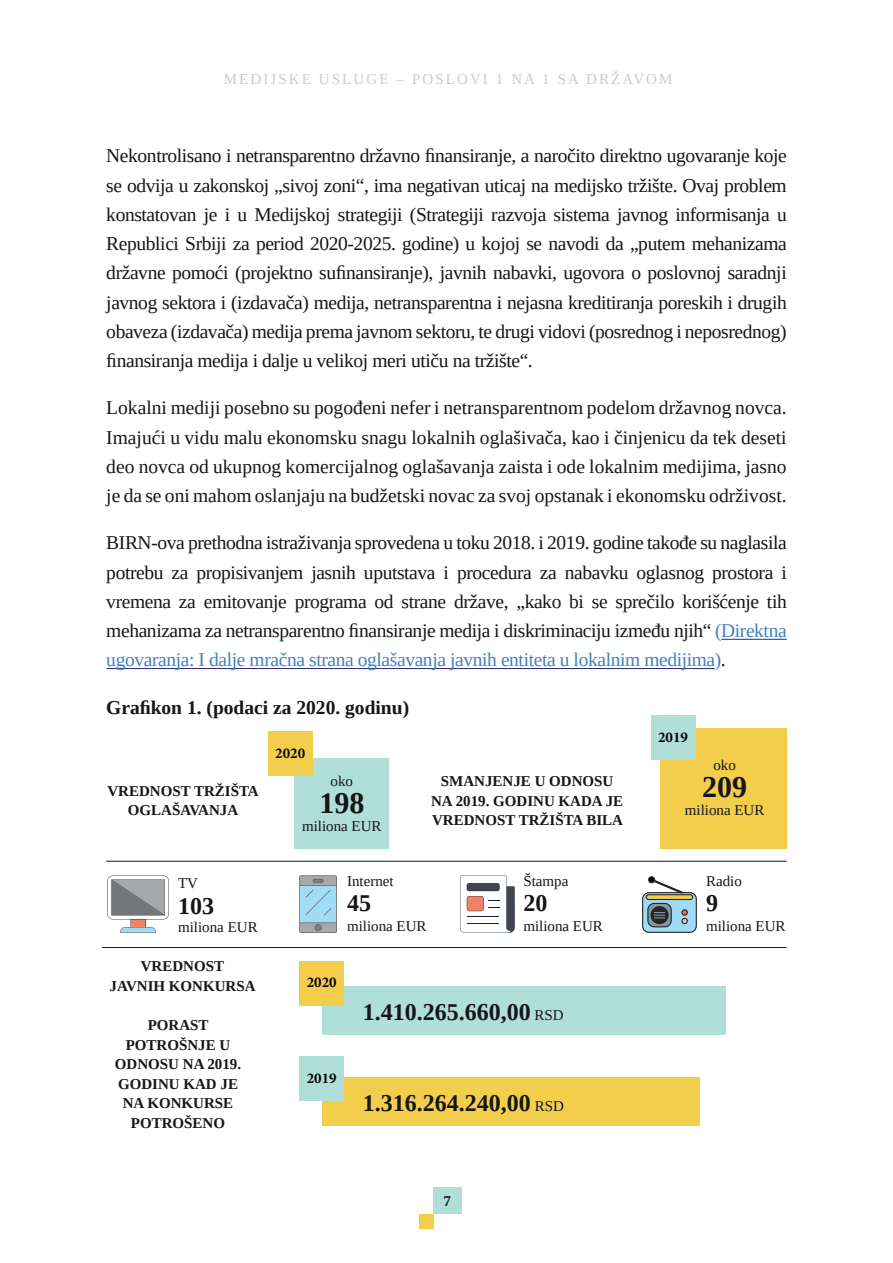
<style>
.page{position:relative;width:893px;height:1263px;background:#fff}
.page>*{position:absolute;margin:0;border:0;box-sizing:border-box;transform-origin:0 0}
.t1{font:700 30px "Tinos";color:#171616}
.t2{font:700 24px "Tinos";color:#171616}
.t3{font:19.5px/29.2px "Tinos";letter-spacing:-.02em;color:#171616;text-align:justify}
.t4{font:700 19.5px "Tinos";color:#171616}
.t5{font:700 15px/19.5px "Tinos";color:#171616;text-align:center}
.t6{font:15px "Tinos";color:#171616}
.t7{font:15px "Tinos";letter-spacing:.14em;color:#cbcbcb}
.t8{font:700 15px "Minion Pro";color:#040503}
.s1{color:#4182be}
.s2{font-weight:400;font-size:15px}
</style>
<div class="page">
<div style="left:419px;top:1214px;width:14px;height:14px;background:#f3ce4d"></div>
<div style="left:433px;top:1187px;width:28px;height:27px;background:#b0ded9"></div>
<hr style="left:721px;top:639px;width:66px;height:1px;background:#2a2a78">
<hr style="left:106px;top:668px;width:609px;height:1px;background:#2a2a78">
<div style="left:295px;top:758px;width:94px;height:90px;background:#b0ded9"></div>
<div style="left:322px;top:986px;width:403px;height:49px;background:#b0ded9"></div>
<div style="left:660px;top:728px;width:126px;height:120px;background:#f3ce4d"></div>
<div style="left:322px;top:1077px;width:377px;height:49px;background:#f3ce4d"></div>
<div style="left:268px;top:731px;width:44px;height:45px;background:#f3ce4d"></div>
<div style="left:300px;top:961px;width:44px;height:44px;background:#f3ce4d"></div>
<div style="left:651px;top:715px;width:44px;height:45px;background:#b0ded9"></div>
<div style="left:300px;top:1056px;width:44px;height:45px;background:#b0ded9"></div>
<svg style="left:107px;top:875px;width:62px;height:58px"></svg>
<svg style="left:299px;top:875px;width:38px;height:58px"></svg>
<svg style="left:460px;top:875px;width:55px;height:58px"></svg>
<hr style="left:106px;top:861px;width:680px;height:1px;background:#171616">
<hr style="left:102px;top:947px;width:685px;height:1px;background:#171616">
<svg style="left:642px;top:876px;width:55px;height:57px"></svg>
<p class="t7" style="left:224px;top:70px;width:450px">MEDIJSKE USLUGE – POSLOVI 1 NA 1 SA DRŽAVOM</p>
<p class="t3" style="left:106px;top:141px;width:682px">Nekontrolisano i netransparentno državno finansiranje, a naročito direktno ugovaranje koje se odvija u zakonskoj „sivoj zoni“, ima negativan uticaj na medijsko tržište. Ovaj problem konstatovan je i u Medijskoj strategiji (Strategiji razvoja sistema javnog informisanja u Republici Srbiji za period 2020-2025. godine) u kojoj se navodi da „putem mehanizama državne pomoći (projektno sufinansiranje), javnih nabavki, ugovora o poslovnoj saradnji javnog sektora i (izdavača) medija, netransparentna i nejasna kreditiranja poreskih i drugih obaveza (izdavača) medija prema javnom sektoru, te drugi vidovi (posrednog i neposrednog) finansiranja medija i dalje u velikoj meri utiču na tržište“.</p>
<p class="t3" style="left:106px;top:393px;width:682px">Lokalni mediji posebno su pogođeni nefer i netransparentnom podelom državnog novca.<br>Imajući u vidu malu ekonomsku snagu lokalnih oglašivača, kao i činjenicu da tek deseti deo novca od ukupnog komercijalnog oglašavanja zaista i ode lokalnim medijima, jasno je da se oni mahom oslanjaju na budžetski novac za svoj opstanak i ekonomsku održivost.</p>
<p class="t3" style="left:106px;top:528px;width:682px">BIRN-ova prethodna istraživanja sprovedena u toku 2018. i 2019. godine takođe su naglasila potrebu za propisivanjem јаsnih uputstavа i prоcеdura zа nаbаvku оglаsnоg prоstоrа i vremena za emitovanje programa оd strаnе držаvе, „kаkо bi sе sprеčilо kоrišćеnjе tih mеhаnizаmа zа nеtrаnspаrеntnо finаnsirаnjе mеdiја i diskriminаciјu izmеđu njih“ <span class="s1">(Direktna ugovaranja: I dalje mračna strana oglašavanja javnih entiteta u lokalnim medijima)</span>.</p>
<p class="t4" style="left:106px;top:694px;width:304px">Grafikon 1. (podaci za 2020. godinu)</p>
<p class="t5" style="left:107px;top:781px;width:153px">VREDNOST TRŽIŠTA<br>OGLAŠAVANJA</p>
<p class="t6" style="left:178px;top:873px;width:21px">TV</p>
<p class="t2" style="left:178px;top:889px;width:37px">103</p>
<p class="t6" style="left:178px;top:917px;width:81px">miliona EUR</p>
<p class="t5" style="left:110px;top:956px;width:147px">VREDNOST<br>JAVNIH KONKURSA</p>
<p class="t5" style="left:115px;top:1015px;width:128px">PORAST<br>POTROŠNJE U<br>ODNOSU NA 2019.<br>GODINU KAD JE<br>NA KONKURSE<br>POTROŠENO</p>
<p class="t8" style="left:275px;top:742px;width:31px">2020</p>
<p class="t6" style="left:331px;top:772px;width:24px">oko</p>
<h1 class="t1" style="left:319px;top:783px;width:46px">198</h1>
<p class="t6" style="left:302px;top:817px;width:81px">miliona EUR</p>
<p class="t5" style="left:431px;top:771px;width:194px">SMANJENJE U ODNOSU<br>NA 2019. GODINU KADA JE<br>VREDNOST TRŽIŠTA BILA</p>
<p class="t6" style="left:347px;top:871px;width:48px">Internet</p>
<p class="t2" style="left:347px;top:887px;width:25px">45</p>
<p class="t6" style="left:347px;top:916px;width:81px">miliona EUR</p>
<p class="t6" style="left:523px;top:871px;width:46px">Štampa</p>
<p class="t2" style="left:523px;top:887px;width:25px">20</p>
<p class="t6" style="left:523px;top:916px;width:81px">miliona EUR</p>
<p class="t8" style="left:307px;top:972px;width:31px">2020</p>
<p class="t2" style="left:363px;top:996px;width:202px">1.410.265.660,00 <span class="s2">RSD</span></p>
<p class="t8" style="left:307px;top:1067px;width:31px">2019</p>
<p class="t2" style="left:363px;top:1087px;width:202px">1.316.264.240,00 <span class="s2">RSD</span></p>
<p class="t5" style="left:443px;top:1191px;width:9px">7</p>
<p class="t8" style="left:658px;top:726px;width:31px">2019</p>
<p class="t6" style="left:713px;top:755px;width:24px">oko</p>
<h1 class="t1" style="left:702px;top:767px;width:46px">209</h1>
<p class="t6" style="left:685px;top:800px;width:81px">miliona EUR</p>
<p class="t6" style="left:706px;top:871px;width:37px">Radio</p>
<p class="t2" style="left:706px;top:887px;width:13px">9</p>
<p class="t6" style="left:706px;top:916px;width:81px">miliona EUR</p>
</div>
